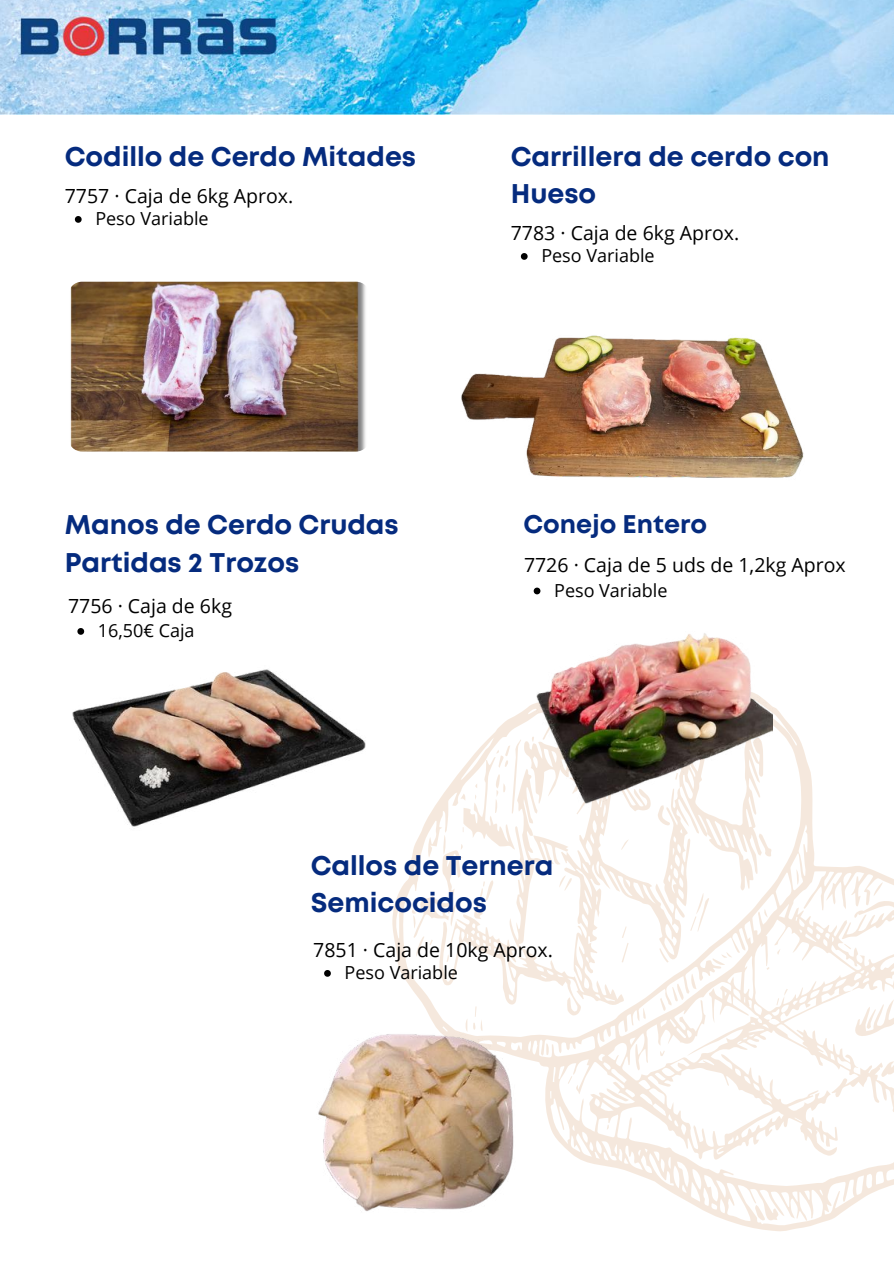
<style>
.page{position:relative;width:894px;height:1264px;background:#fff}
.page>*{position:absolute;margin:0;border:0;box-sizing:border-box;transform-origin:0 0}
.t1{font:700 27px/37.2px "Mont";color:#052b7e}
.t2{font:700 25.5px "Mont";color:#052b7e}
.t3{font:19.5px "Open Sans";color:#000}
.t4{font:18px "Open Sans";color:#000}
</style>
<div class="page">
<img style="left:0;top:0;width:893px;height:114px">
<svg style="left:392px;top:703px;width:501px;height:528px"></svg>
<svg style="left:75px;top:216px;width:7px;height:7px"></svg>
<svg style="left:520px;top:253px;width:7px;height:7px"></svg>
<svg style="left:77px;top:628px;width:7px;height:6px"></svg>
<svg style="left:533px;top:587px;width:7px;height:7px"></svg>
<svg style="left:324px;top:970px;width:7px;height:6px"></svg>
<img style="left:68px;top:282px;width:302px;height:169px;border-radius:14px">
<img style="left:461px;top:335px;width:342px;height:143px">
<img style="left:72px;top:669px;width:294px;height:158px">
<img style="left:536px;top:633px;width:236px;height:178px">
<img style="left:318px;top:1025px;width:219px;height:198px">
<p class="t1" style="left:65px;top:140px;width:353px">Codillo de Cerdo Mitades</p>
<p class="t3" style="left:65px;top:182px;width:230px">7757 · Caja de 6kg Aprox.</p>
<p class="t4" style="left:95px;top:206px;width:115px">Peso Variable</p>
<p class="t1" style="left:510px;top:140px;width:320px">Carrillera de cerdo con<br>Hueso</p>
<p class="t3" style="left:510px;top:219px;width:230px">7783 · Caja de 6kg Aprox.</p>
<p class="t4" style="left:541px;top:243px;width:115px">Peso Variable</p>
<p class="t1" style="left:65px;top:508px;width:335px">Manos de Cerdo Crudas<br>Partidas 2 Trozos</p>
<p class="t3" style="left:68px;top:592px;width:165px">7756 · Caja de 6kg</p>
<p class="t4" style="left:98px;top:617px;width:98px">16,50€ Caja</p>
<p class="t2" style="left:523px;top:515px;width:185px">Conejo Entero</p>
<p class="t3" style="left:524px;top:551px;width:323px">7726 · Caja de 5 uds de 1,2kg Aprox</p>
<p class="t4" style="left:554px;top:577px;width:115px">Peso Variable</p>
<p class="t1" style="left:310px;top:848px;width:244px">Callos de Ternera<br>Semicocidos</p>
<p class="t3" style="left:313px;top:936px;width:241px">7851 · Caja de 10kg Aprox.</p>
<p class="t4" style="left:344px;top:959px;width:115px">Peso Variable</p>
</div>
